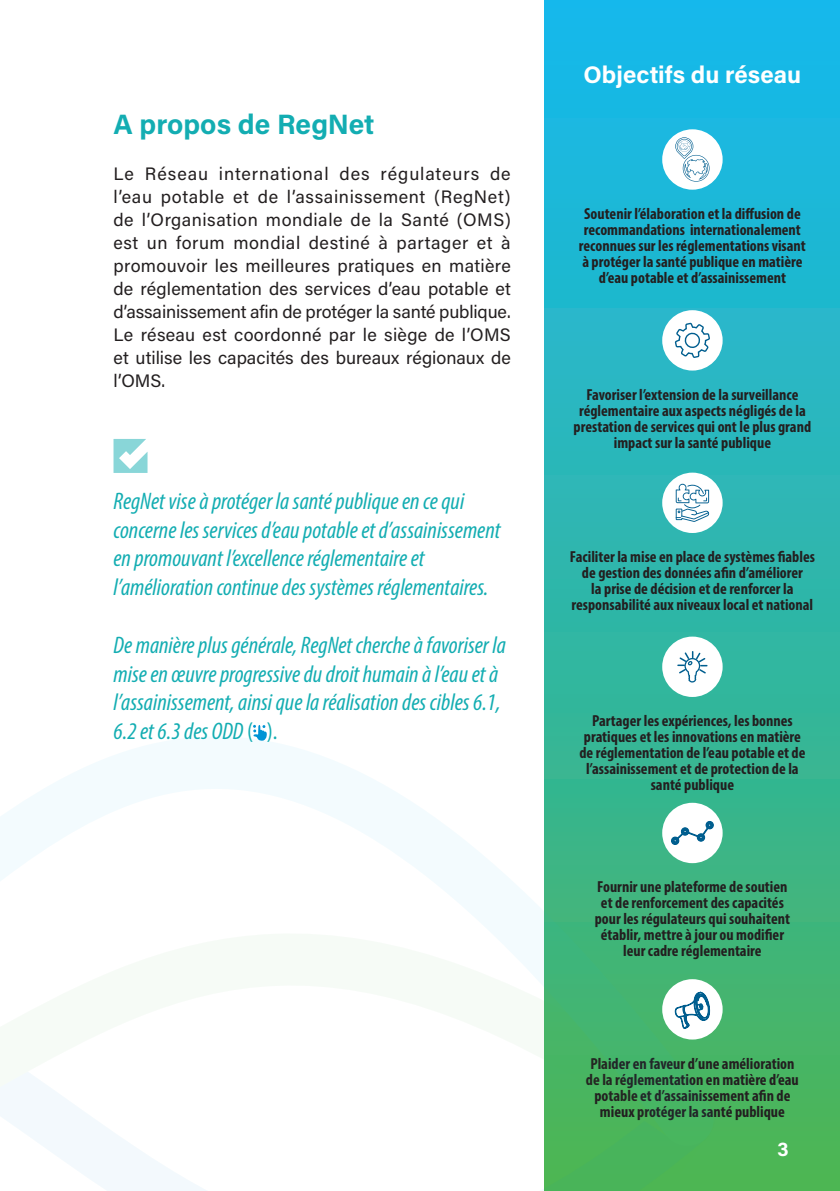
<style>
.page{position:relative;width:840px;height:1191px;background:#fff}
.page>*{position:absolute;margin:0;border:0;box-sizing:border-box;transform-origin:0 0}
.Title_C{font:700 28px "Acumin Pro";color:#13adb2}
.t1{font:italic condensed 24px/28.8px "Myriad Pro";color:#13adb2}
.t2{font:700 24px "Acumin Pro";color:#fff}
.t3{font:700 20px "Acumin Pro";color:#fff}
.Body_text{font:18px/23px "Acumin Pro";color:#231f20;text-align:justify}
.Box_text{font:700 condensed 16px/16px "Myriad Pro";color:#231f20;text-align:center}
.s1{font-style:normal}
</style>
<div class="page">
<svg style="left:253px;top:724px;width:14px;height:10px"></svg>
<svg style="left:113px;top:439px;width:34px;height:34px"></svg>
<div style="left:544px;top:0;width:295px;height:1191px;background:linear-gradient(to bottom,#14b8f4,#4db557)"></div>
<div style="left:661px;top:979px;width:61px;height:60px;background:#fff;border-radius:50%"></div>
<div style="left:661px;top:802px;width:61px;height:61px;background:#fff;border-radius:50%"></div>
<div style="left:661px;top:636px;width:61px;height:61px;background:#fff;border-radius:50%"></div>
<svg style="left:677px;top:651px;width:30px;height:31px"></svg>
<div style="left:661px;top:129px;width:61px;height:61px;background:#fff;border-radius:50%"></div>
<svg style="left:675px;top:137px;width:34px;height:45px"></svg>
<div style="left:661px;top:310px;width:61px;height:60px;background:#fff;border-radius:50%"></div>
<svg style="left:673px;top:281px;width:37px;height:127px"></svg>
<div style="left:661px;top:472px;width:61px;height:61px;background:#fff;border-radius:50%"></div>
<svg style="left:675px;top:483px;width:34px;height:39px"></svg>
<svg style="left:91px;top:901px;width:623px;height:290px"></svg>
<svg style="left:0;top:734px;width:713px;height:445px"></svg>
<p class="Title_C" style="left:113px;top:104px;width:262px">A propos de RegNet</p>
<p class="Body_text" style="left:113px;top:161px;width:399px">Le Réseau international des régulateurs de l’eau potable et de l’assainissement (RegNet) de l’Organisation mondiale de la Santé (OMS) est un forum mondial destiné à partager et à promouvoir les meilleures pratiques en matière de réglementation des services d’eau potable et d’assainissement afin de protéger la santé publique.<br>Le réseau est coordonné par le siège de l’OMS et utilise les capacités des bureaux régionaux de l’OMS.</p>
<p class="t1" style="left:113px;top:486px;width:388px">RegNet vise à protéger la santé publique en ce qui concerne les services d’eau potable et d’assainissement en promouvant l’excellence réglementaire et l’amélioration continue des systèmes réglementaires.</p>
<p class="t1" style="left:113px;top:630px;width:393px">De manière plus générale, RegNet cherche à favoriser la mise en œuvre progressive du droit humain à l’eau et à l’assainissement, ainsi que la réalisation des cibles 6.1, 6.2 et 6.3 des ODD <span class="s1">( ).</span></p>
<p class="t2" style="left:583px;top:58px;width:219px">Objectifs du réseau</p>
<p class="Box_text" style="left:578px;top:205px;width:228px">Soutenir l’élaboration et la diffusion de recommandations internationalement reconnues sur les réglementations visant à protéger la santé publique en matière d’eau potable et d’assainissement</p>
<p class="Box_text" style="left:573px;top:386px;width:239px">Favoriser l’extension de la surveillance réglementaire aux aspects négligés de la prestation de services qui ont le plus grand impact sur la santé publique</p>
<p class="Box_text" style="left:569px;top:548px;width:246px">Faciliter la mise en place de systèmes fiables de gestion des données afin d’améliorer<br>la prise de décision et de renforcer la responsabilité aux niveaux local et national</p>
<p class="Box_text" style="left:579px;top:712px;width:227px">Partager les expériences, les bonnes pratiques et les innovations en matière de réglementation de l’eau potable et de l’assainissement et de protection de la santé publique</p>
<p class="Box_text" style="left:594px;top:878px;width:197px">Fournir une plateforme de soutien et de renforcement des capacités pour les régulateurs qui souhaitent établir, mettre à jour ou modifier leur cadre réglementaire</p>
<p class="Box_text" style="left:585px;top:1055px;width:214px">Plaider en faveur d’une amélioration de la réglementation en matière d’eau potable et d’assainissement afin de mieux protéger la santé publique</p>
<p class="t3" style="left:777px;top:1134px;width:13px">3</p>
</div>
